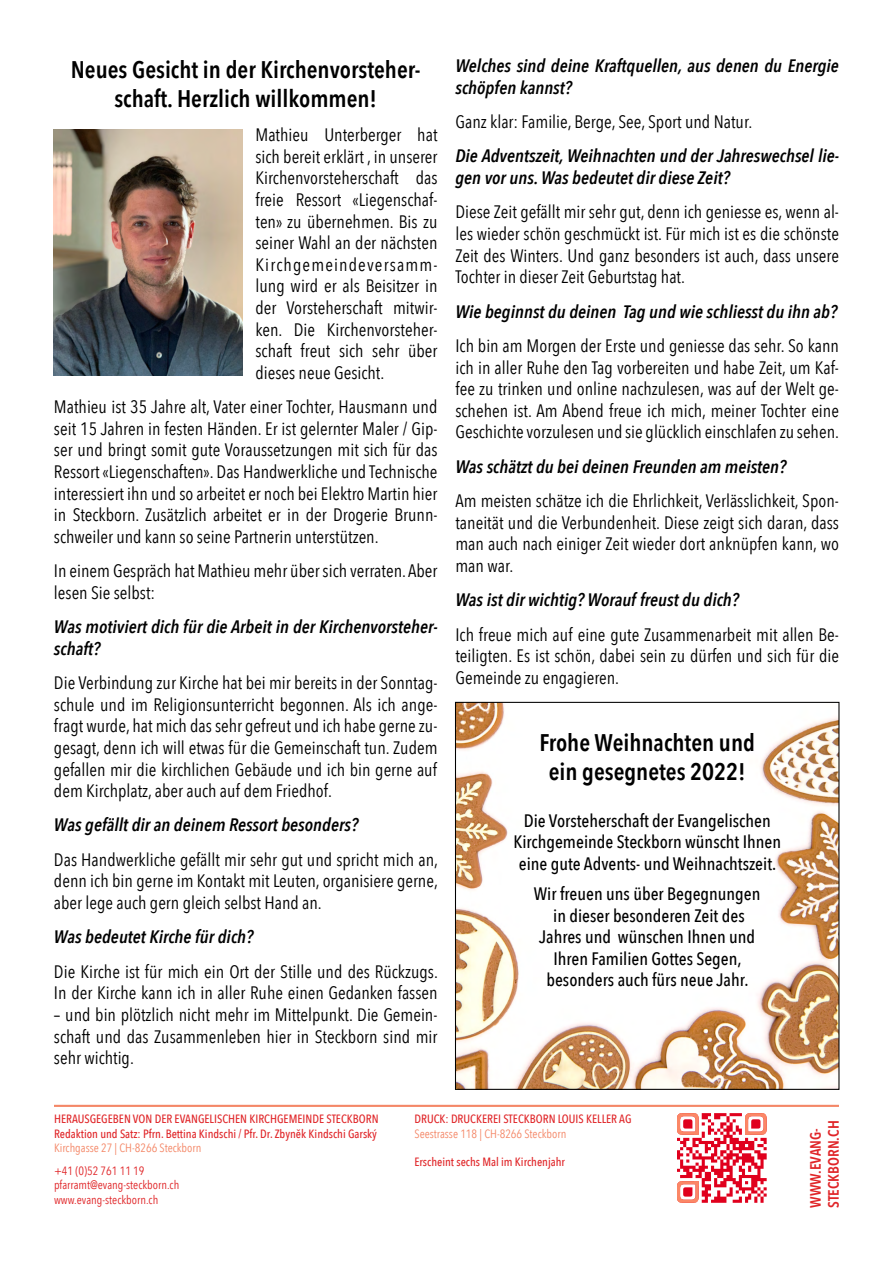
<style>
.page{position:relative;width:893px;height:1263px;background:#fff}
.page>*{position:absolute;margin:0;border:0;box-sizing:border-box;transform-origin:0 0}
.t1{font:600 24px/28.8px "Avenir Next Condensed";color:#000;text-align:center}
.t2{font:18px/21.6px "Avenir Next Condensed";color:#000;text-align:justify}
.t3{font:italic 600 18px/21.6px "Avenir Next Condensed";color:#000}
.t4{font:500 18px/21.6px "Avenir Next Condensed";color:#000;text-align:center}
.t5{font:600 15px/18px "Avenir Next Condensed";color:#e02528}
.t6{font:500 12px/14.4px "Avenir Next Condensed";color:#e02528}
.t7{font:12px/14.4px "Avenir Next Condensed";color:#e02528}
.t8{font:12px "Avenir Next Condensed";color:#f48767}
</style>
<div class="page">
<svg style="left:677px;top:1187px;width:90px;height:16px"></svg>
<svg style="left:677px;top:1113px;width:90px;height:74px"></svg>
<svg style="left:682px;top:1130px;width:12px;height:7px"></svg>
<svg style="left:677px;top:1118px;width:5px;height:19px"></svg>
<svg style="left:677px;top:1113px;width:17px;height:5px"></svg>
<svg style="left:694px;top:1113px;width:7px;height:24px"></svg>
<svg style="left:677px;top:1179px;width:17px;height:7px"></svg>
<svg style="left:694px;top:1179px;width:7px;height:8px"></svg>
<svg style="left:750px;top:1130px;width:12px;height:7px"></svg>
<svg style="left:743px;top:1118px;width:7px;height:19px"></svg>
<svg style="left:743px;top:1113px;width:19px;height:5px"></svg>
<svg style="left:762px;top:1113px;width:5px;height:24px"></svg>
<hr style="left:54px;top:1105px;width:785px;height:2px;background:#f48767">
<img style="left:457px;top:704px;width:380px;height:384px">
<div style="left:455px;top:702px;width:384px;height:388px;border:1px solid #000"></div>
<img style="left:54px;top:129px;width:189px;height:247px">
<h1 class="t1" style="left:71px;top:55px;width:351px">Neues Gesicht in der Kirchenvorsteher&shy;schaft. Herzlich willkommen!</h1>
<p class="t2" style="left:255px;top:123px;width:183px">Mathieu Unterberger hat sich bereit erklärt , in unserer Kirchenvorsteherschaft das freie Ressort «Liegenschaf&shy;ten» zu übernehmen. Bis zu seiner Wahl an der nächsten Kirchgemeindeversamm&shy;lung wird er als Beisitzer in der Vorsteherschaft mitwir&shy;ken. Die Kirchenvorsteher&shy;schaft freut sich sehr über dieses neue Gesicht.</p>
<p class="t2" style="left:54px;top:395px;width:385px">Mathieu ist 35 Jahre alt, Vater einer Tochter, Hausmann und seit 15 Jahren in festen Händen. Er ist gelernter Maler / Gip&shy;ser und bringt somit gute Voraussetzungen mit sich für das Ressort «Liegenschaften». Das Handwerkliche und Technische interessiert ihn und so arbeitet er noch bei Elektro Martin hier in Steckborn. Zusätzlich arbeitet er in der Drogerie Brunn&shy;schweiler und kann so seine Partnerin unterstützen.</p>
<p class="t2" style="left:54px;top:559px;width:385px">In einem Gespräch hat Mathieu mehr über sich verraten. Aber lesen Sie selbst:</p>
<p class="t3" style="left:54px;top:616px;width:385px">Was motiviert dich für die Arbeit in der Kirchenvorsteher&shy;schaft?</p>
<p class="t2" style="left:54px;top:671px;width:385px">Die Verbindung zur Kirche hat bei mir bereits in der Sonntag&shy;schule und im Religionsunterricht begonnen. Als ich ange&shy;fragt wurde, hat mich das sehr gefreut und ich habe gerne zu&shy;gesagt, denn ich will etwas für die Gemeinschaft tun. Zudem gefallen mir die kirchlichen Gebäude und ich bin gerne auf dem Kirchplatz, aber auch auf dem Friedhof.</p>
<p class="t3" style="left:54px;top:814px;width:306px">Was gefällt dir an deinem Ressort besonders?</p>
<p class="t2" style="left:54px;top:848px;width:386px">Das Handwerkliche gefällt mir sehr gut und spricht mich an, denn ich bin gerne im Kontakt mit Leuten, organisiere gerne, aber lege auch gern gleich selbst Hand an.</p>
<p class="t3" style="left:54px;top:926px;width:201px">Was bedeutet Kirche für dich?</p>
<p class="t2" style="left:54px;top:960px;width:385px">Die Kirche ist für mich ein Ort der Stille und des Rückzugs.<br>In der Kirche kann ich in aller Ruhe einen Gedanken fassen</p>
<p class="t2" style="left:54px;top:1003px;width:385px">– und bin plötzlich nicht mehr im Mittelpunkt. Die Gemein&shy;schaft und das Zusammenleben hier in Steckborn sind mir sehr wichtig.</p>
<p class="t3" style="left:455px;top:55px;width:385px">Welches sind deine Kraftquellen, aus denen du Energie schöpfen kannst?</p>
<p class="t2" style="left:455px;top:110px;width:298px">Ganz klar: Familie, Berge, See, Sport und Natur.</p>
<p class="t3" style="left:455px;top:145px;width:385px">Die Adventszeit, Weihnachten und der Jahreswechsel lie&shy;gen vor uns. Was bedeutet dir diese Zeit?</p>
<p class="t2" style="left:455px;top:200px;width:385px">Diese Zeit gefällt mir sehr gut, denn ich geniesse es, wenn al&shy;les wieder schön geschmückt ist. Für mich ist es die schönste Zeit des Winters. Und ganz besonders ist auch, dass unsere Tochter in dieser Zeit Geburtstag hat.</p>
<p class="t3" style="left:455px;top:300px;width:383px">Wie beginnst du deinen Tag und wie schliesst du ihn ab?</p>
<p class="t2" style="left:455px;top:334px;width:385px">Ich bin am Morgen der Erste und geniesse das sehr. So kann ich in aller Ruhe den Tag vorbereiten und habe Zeit, um Kaf&shy;fee zu trinken und online nachzulesen, was auf der Welt ge&shy;schehen ist. Am Abend freue ich mich, meiner Tochter eine Geschichte vorzulesen und sie glücklich einschlafen zu sehen.</p>
<p class="t3" style="left:455px;top:455px;width:332px">Was schätzt du bei deinen Freunden am meisten?</p>
<p class="t2" style="left:455px;top:489px;width:385px">Am meisten schätze ich die Ehrlichkeit, Verlässlichkeit, Spon&shy;taneität und die Verbundenheit. Diese zeigt sich daran, dass man auch nach einiger Zeit wieder dort anknüpfen kann, wo man war.</p>
<p class="t3" style="left:455px;top:589px;width:285px">Was ist dir wichtig? Worauf freust du dich?</p>
<p class="t2" style="left:455px;top:623px;width:385px">Ich freue mich auf eine gute Zusammenarbeit mit allen Be&shy;teiligten. Es ist schön, dabei sein zu dürfen und sich für die Gemeinde zu engagieren.</p>
<h1 class="t1" style="left:539px;top:727px;width:217px">Frohe Weihnachten und ein gesegnetes 2022!</h1>
<p class="t4" style="left:513px;top:809px;width:269px">Die Vorsteherschaft der Evangelischen<br>Kirchgemeinde Steckborn wünscht Ihnen eine gute Advents- und Weihnachtszeit.</p>
<p class="t4" style="left:534px;top:883px;width:228px">Wir freuen uns über Begegnungen in dieser besonderen Zeit des<br>Jahres und wünschen Ihnen und<br>Ihren Familien Gottes Segen, besonders auch fürs neue Jahr.</p>
<p class="t6" style="left:54px;top:1112px;width:326px">HERAUSGEGEBEN VON DER EVANGELISCHEN KIRCHGEMEINDE STECKBORN<br>Redaktion und Satz: Pfrn. Bettina Kindschi / Pfr. Dr. Zbyněk Kindschi Garský</p>
<p class="t8" style="left:54px;top:1137px;width:149px">Kirchgasse 27 | CH-8266 Steckborn</p>
<p class="t7" style="left:54px;top:1163px;width:127px">+41 (0)52 761 11 19 pfarramt@evang-steckborn.ch www.evang-steckborn.ch</p>
<p class="t6" style="left:414px;top:1112px;width:219px">DRUCK: DRUCKEREI STECKBORN LOUIS KELLER AG</p>
<p class="t8" style="left:414px;top:1123px;width:153px">Seestrasse 118 | CH-8266 Steckborn</p>
<p class="t6" style="left:414px;top:1155px;width:152px">Erscheint sechs Mal im Kirchenjahr</p>
<p class="t5" style="left:806px;top:1208px;width:89px;rotate:-90deg">WWW.EVANG-<br>STECKBORN.CH</p>
</div>
